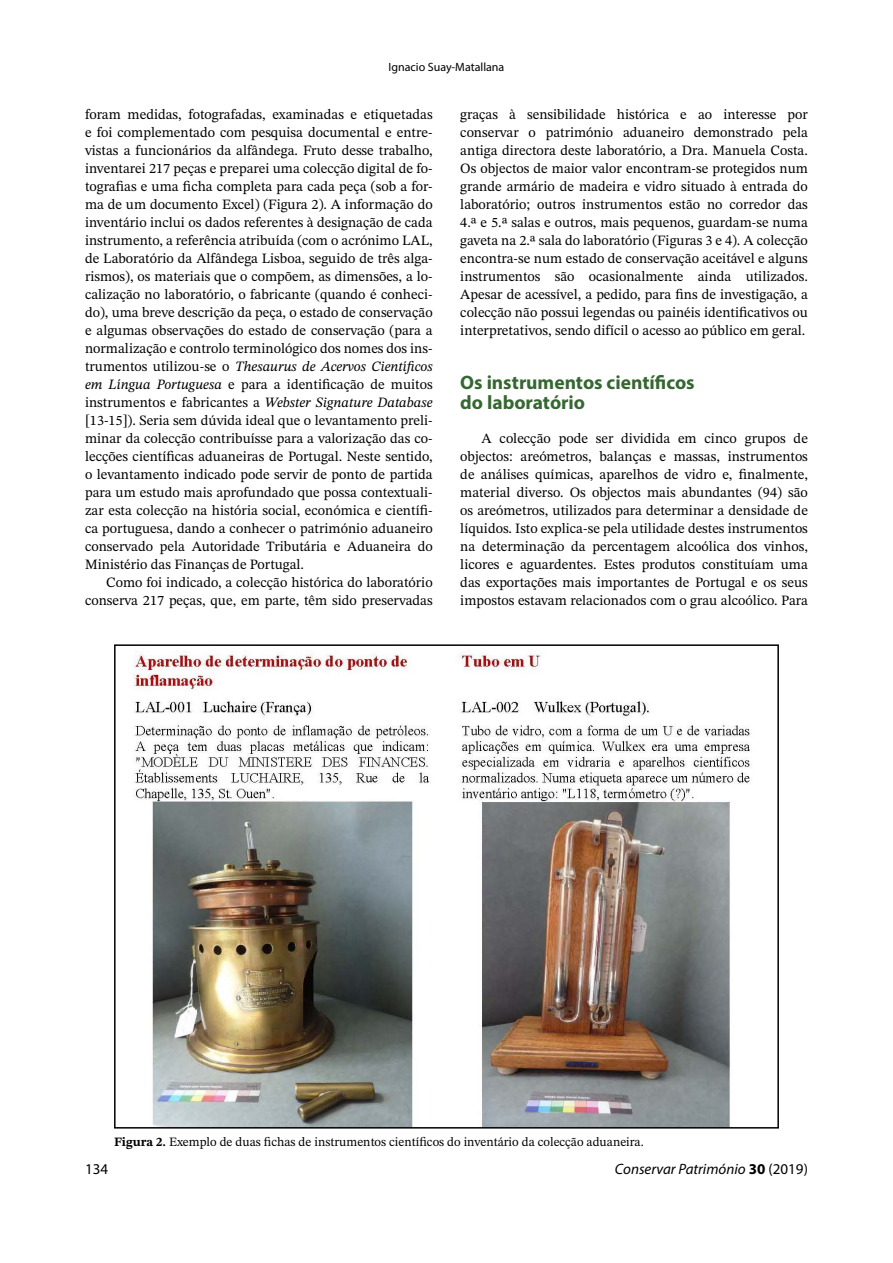
<style>
.page{position:relative;width:893px;height:1263px;background:#fff}
.page>*{position:absolute;margin:0;border:0;box-sizing:border-box;transform-origin:0 0}
.t1{font:700 19.5px/19.5px "Myriad Pro";letter-spacing:-.005em;color:#366732}
.t2{font:italic 15px "Myriad Pro";color:#000}
.t3{font:15px "Myriad Pro";color:#000}
.t4{font:14.25px/18px "STIX Two Text";color:#000;text-align:justify}
.t5{font:12.75px "STIX Two Text";color:#000}
.t6{font:12px "Myriad Pro";color:#000}
.s1{font-style:italic}
.s2{font-weight:700}
.s3{font-weight:700;font-style:normal}
.s4{font-style:normal}
</style>
<div class="page">
<img style="left:134px;top:651px;width:617px;height:474px">
<div style="left:114px;top:644px;width:665px;height:484px;border:2px solid #000"></div>
<p class="t6" style="left:389px;top:59px;width:117px">Ignacio Suay-Matallana</p>
<p class="t4" style="left:85px;top:105px;width:349px">foram medidas, fotografadas, examinadas e etiquetadas e foi complementado com pesquisa documental e entre&shy;vistas a funcionários da alfândega. Fruto desse trabalho, inventarei 217 peças e preparei uma colecção digital de fo&shy;tografias e uma ficha completa para cada peça (sob a for&shy;ma de um documento Excel) (Figura 2). A informação do inventário inclui os dados referentes à designação de cada instrumento, a referência atribuída (com o acrónimo LAL, de Laboratório da Alfândega Lisboa, seguido de três alga&shy;rismos), os materiais que o compõem, as dimensões, a lo&shy;calização no laboratório, o fabricante (quando é conheci&shy;do), uma breve descrição da peça, o estado de conservação e algumas observações do estado de conservação (para a normalização e controlo terminológico dos nomes dos ins&shy;trumentos utilizou-se o <span class="s1">Thesaurus de Acervos Científicos em Língua Portuguesa</span> e para a identificação de muitos instrumentos e fabricantes a <span class="s1">Webster Signature Database </span>[13-15]). Seria sem dúvida ideal que o levantamento preli&shy;minar da colecção contribuísse para a valorização das co&shy;lecções científicas aduaneiras de Portugal. Neste sentido, o levantamento indicado pode servir de ponto de partida para um estudo mais aprofundado que possa contextuali&shy;zar esta colecção na história social, económica e científi&shy;ca portuguesa, dando a conhecer o património aduaneiro conservado pela Autoridade Tributária e Aduaneira do Ministério das Finanças de Portugal.</p>
<p class="t4" style="left:85px;top:573px;width:349px;text-align:right">Como foi indicado, a colecção histórica do laboratório conserva 217 peças, que, em parte, têm sido preservadas</p>
<p class="t4" style="left:460px;top:105px;width:349px">graças à sensibilidade histórica e ao interesse por conservar o património aduaneiro demonstrado pela antiga directora deste laboratório, a Dra. Manuela Costa.<br>Os objectos de maior valor encontram-se protegidos num grande armário de madeira e vidro situado à entrada do laboratório; outros instrumentos estão no corredor das 4.ª e 5.ª salas e outros, mais pequenos, guardam-se numa gaveta na 2.ª sala do laboratório (Figuras 3 e 4). A colecção encontra-se num estado de conservação aceitável e alguns instrumentos são ocasionalmente ainda utilizados.<br>Apesar de acessível, a pedido, para fins de investigação, a colecção não possui legendas ou painéis identificativos ou interpretativos, sendo difícil o acesso ao público em geral.</p>
<h1 class="t1" style="left:460px;top:372px;width:236px">Os instrumentos científicos do laboratório</h1>
<p class="t4" style="left:460px;top:429px;width:349px;text-indent:21px">A colecção pode ser dividida em cinco grupos de objectos: areómetros, balanças e massas, instrumentos de análises químicas, aparelhos de vidro e, finalmente, material diverso. Os objectos mais abundantes (94) são os areómetros, utilizados para determinar a densidade de líquidos. Isto explica-se pela utilidade destes instrumentos na determinação da percentagem alcoólica dos vinhos, licores e aguardentes. Estes produtos constituíam uma das exportações mais importantes de Portugal e os seus impostos estavam relacionados com o grau alcoólico. Para</p>
<p class="t5" style="left:114px;top:1133px;width:531px"><span class="s2">Figura 2.</span> Exemplo de duas fichas de instrumentos científicos do inventário da colecção aduaneira.</p>
<p class="t3" style="left:85px;top:1160px;width:25px">134</p>
<p class="t2" style="left:615px;top:1160px;width:194px">Conservar Património <span class="s3">30</span> <span class="s4">(2019)</span></p>
</div>
